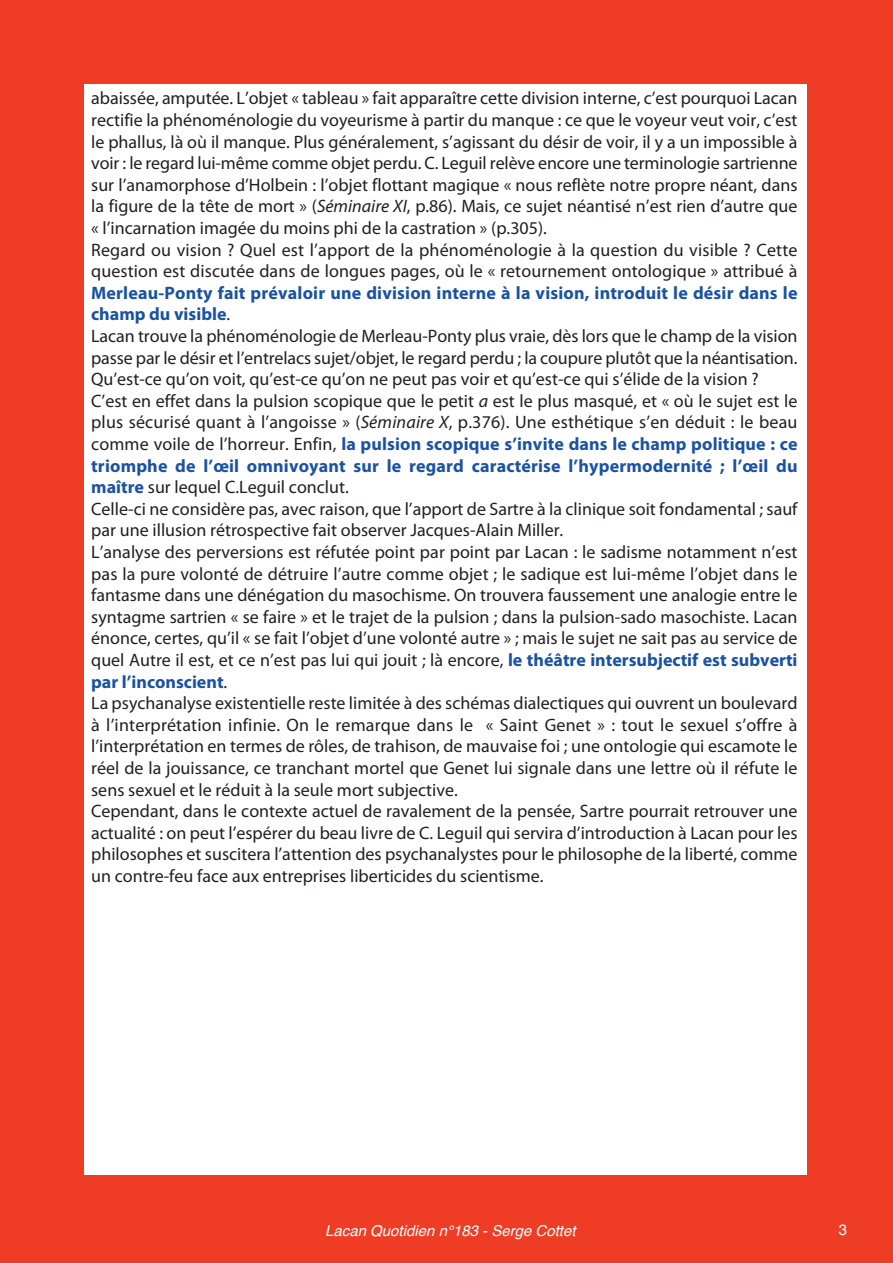
<style>
.page{position:relative;width:893px;height:1263px;background:#ef3c25}
.page>*{position:absolute;margin:0;border:0;box-sizing:border-box;transform-origin:0 0}
.t1{font:18px/21.6px "Myriad Pro";color:#231f20}
.t2{font:italic 15px "Helvetica";color:#fff}
.t3{font:15px "Helvetica";color:#fff}
.s1{font-style:italic}
.s2{font-weight:700;color:#1a52a3}
.s3{font-weight:700;color:#1c52a4}
</style>
<div class="page">
<div style="left:84px;top:84px;width:722px;height:1091px;background:#fff"></div>
<p class="t1" style="left:91px;top:89px;width:708px">abaissée, amputée. L’objet « tableau » fait apparaître cette division interne, c’est pourquoi Lacan rectifie la phénoménologie du voyeurisme à partir du manque : ce que le voyeur veut voir, c’est le phallus, là où il manque. Plus généralement, s’agissant du désir de voir, il y a un impossible à voir : le regard lui-même comme objet perdu. C. Leguil relève encore une terminologie sartrienne sur l’anamorphose d’Holbein : l’objet flottant magique « nous reflète notre propre néant, dans la figure de la tête de mort » (<span class="s1">Séminaire XI</span>, p.86). Mais, ce sujet néantisé n’est rien d’autre que « l’incarnation imagée du moins phi de la castration » (p.305).<br>Regard ou vision ? Quel est l’apport de la phénoménologie à la question du visible ? Cette question est discutée dans de longues pages, où le « retournement ontologique » attribué à</p>
<p class="t1" style="left:91px;top:283px;width:708px"><span class="s2">Merleau-Ponty fait prévaloir une division interne à la vision, introduit le désir dans le champ du visible</span>.<br>Lacan trouve la phénoménologie de Merleau-Ponty plus vraie, dès lors que le champ de la vision passe par le désir et l’entrelacs sujet/objet, le regard perdu ; la coupure plutôt que la néantisation.<br>Qu’est-ce qu’on voit, qu’est-ce qu’on ne peut pas voir et qu’est-ce qui s’élide de la vision ?<br>C’est en effet dans la pulsion scopique que le petit <span class="s1">a</span> est le plus masqué, et « où le sujet est le plus sécurisé quant à l’angoisse » (<span class="s1">Séminaire X</span>, p.376). Une esthétique s’en déduit : le beau comme voile de l’horreur. Enfin, <span class="s3">la pulsion scopique s’invite dans le champ politique : ce triomphe de l’œil omnivoyant sur le regard caractérise l’hypermodernité ; l’œil du maître</span> sur lequel C.Leguil conclut.<br>Celle-ci ne considère pas, avec raison, que l’apport de Sartre à la clinique soit fondamental ; sauf par une illusion rétrospective fait observer Jacques-Alain Miller.<br>L’analyse des perversions est réfutée point par point par Lacan : le sadisme notamment n’est pas la pure volonté de détruire l’autre comme objet ; le sadique est lui-même l’objet dans le fantasme dans une dénégation du masochisme. On trouvera faussement une analogie entre le syntagme sartrien « se faire » et le trajet de la pulsion ; dans la pulsion-sado masochiste. Lacan énonce, certes, qu’il « se fait l’objet d’une volonté autre » ; mais le sujet ne sait pas au service de quel Autre il est, et ce n’est pas lui qui jouit ; là encore, <span class="s2">le théâtre intersubjectif est subverti par l’inconscient</span>.<br>La psychanalyse existentielle reste limitée à des schémas dialectiques qui ouvrent un boulevard à l’interprétation infinie. On le remarque dans le « Saint Genet » : tout le sexuel s’offre à l’interprétation en termes de rôles, de trahison, de mauvaise foi ; une ontologie qui escamote le réel de la jouissance, ce tranchant mortel que Genet lui signale dans une lettre où il réfute le sens sexuel et le réduit à la seule mort subjective.<br>Cependant, dans le contexte actuel de ravalement de la pensée, Sartre pourrait retrouver une actualité : on peut l’espérer du beau livre de C. Leguil qui servira d’introduction à Lacan pour les philosophes et suscitera l’attention des psychanalystes pour le philosophe de la liberté, comme un contre-feu face aux entreprises liberticides du scientisme.</p>
<p class="t2" style="left:325px;top:1224px;width:252px">Lacan Quotidien n°183 - Serge Cottet</p>
<p class="t3" style="left:839px;top:1223px;width:10px">3</p>
</div>
